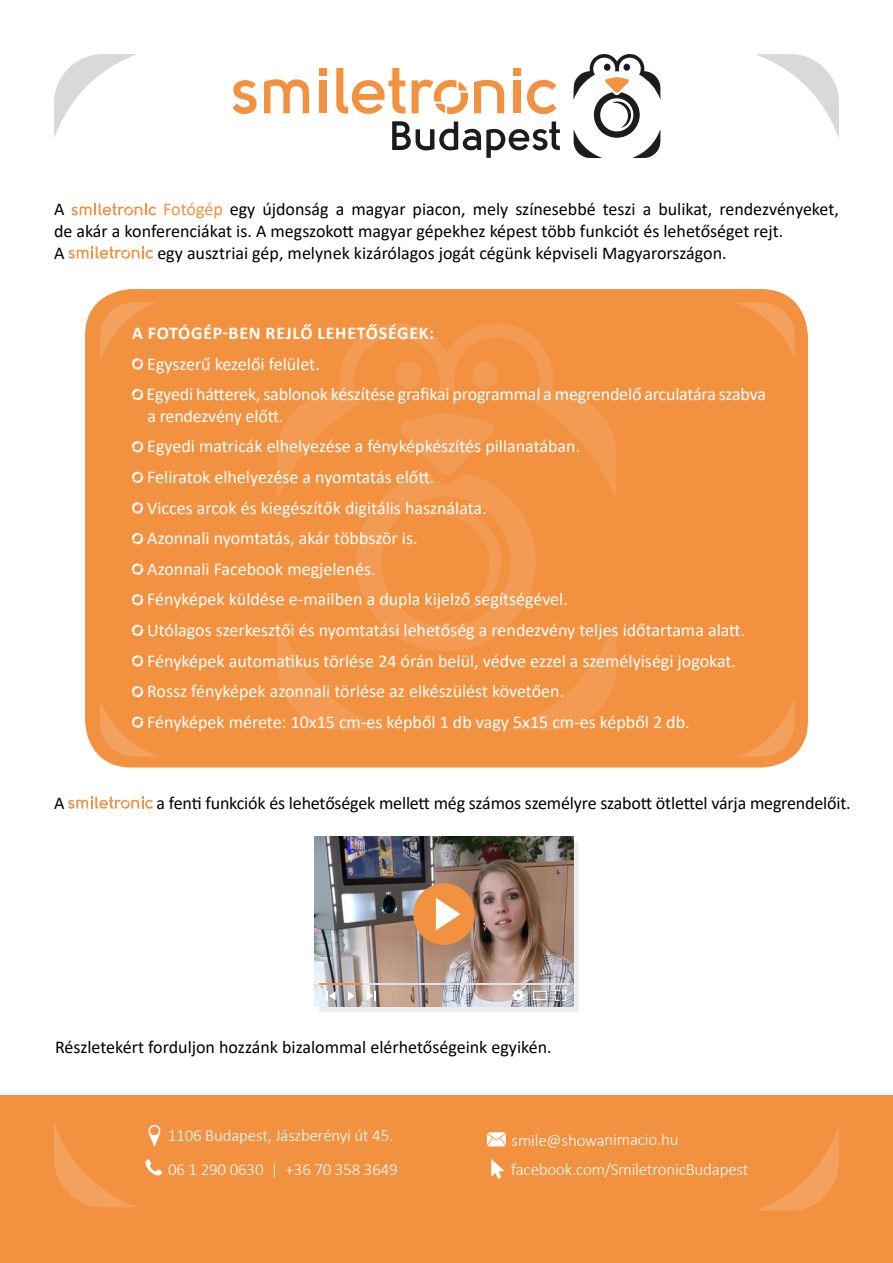
<style>
.page{position:relative;width:893px;height:1263px;background:#fff}
.page>*{position:absolute;margin:0;border:0;box-sizing:border-box;transform-origin:0 0}
.t1{font:18px/30.6px "Calibri";color:#fff}
.t2{font:18px/21.6px "Calibri";color:#000}
.t3{font:700 18px "Calibri";letter-spacing:.04em;color:#fff}
.t4{font:300 16.95px "Calibri";letter-spacing:-.01em;color:#fff}
.s1{color:#f29140}
</style>
<div class="page">
<div style="left:85px;top:289px;width:723px;height:478px;background:#f29140;border-radius:47px"></div>
<svg style="left:573px;top:54px;width:87px;height:104px"></svg>
<svg style="left:392px;top:121px;width:168px;height:37px"></svg>
<svg style="left:233px;top:80px;width:24px;height:34px"></svg>
<svg style="left:264px;top:79px;width:45px;height:34px"></svg>
<div style="left:319px;top:68px;width:7px;height:8px;background:#f29140"></div>
<div style="left:319px;top:80px;width:7px;height:33px;background:#f29140"></div>
<svg style="left:336px;top:68px;width:69px;height:46px"></svg>
<svg style="left:412px;top:80px;width:56px;height:34px"></svg>
<svg style="left:474px;top:80px;width:30px;height:33px"></svg>
<div style="left:514px;top:68px;width:7px;height:8px;background:#f29140"></div>
<div style="left:514px;top:80px;width:7px;height:33px;background:#f29140"></div>
<svg style="left:527px;top:80px;width:30px;height:34px"></svg>
<svg style="left:71px;top:203px;width:85px;height:12px"></svg>
<svg style="left:68px;top:247px;width:85px;height:12px"></svg>
<div style="left:0;top:1095px;width:893px;height:168px;background:#f29140"></div>
<svg style="left:148px;top:1125px;width:12px;height:22px"></svg>
<svg style="left:487px;top:1132px;width:19px;height:15px"></svg>
<svg style="left:145px;top:1159px;width:17px;height:17px"></svg>
<svg style="left:491px;top:1159px;width:13px;height:20px"></svg>
<svg style="left:54px;top:1124px;width:82px;height:84px"></svg>
<svg style="left:756px;top:54px;width:83px;height:84px"></svg>
<svg style="left:736px;top:302px;width:59px;height:56px"></svg>
<svg style="left:739px;top:698px;width:56px;height:59px"></svg>
<svg style="left:756px;top:1127px;width:83px;height:84px"></svg>
<svg style="left:54px;top:54px;width:83px;height:84px"></svg>
<svg style="left:68px;top:797px;width:85px;height:12px"></svg>
<svg style="left:293px;top:323px;width:307px;height:90px"></svg>
<div style="left:472px;top:361px;width:26px;height:28px;background:#f39b52;border-radius:50%"></div>
<div style="left:395px;top:361px;width:26px;height:28px;background:#f39b52;border-radius:50%"></div>
<svg style="left:277px;top:413px;width:340px;height:317px"></svg>
<svg style="left:100px;top:302px;width:56px;height:68px"></svg>
<svg style="left:132px;top:389px;width:11px;height:11px"></svg>
<svg style="left:132px;top:441px;width:11px;height:11px"></svg>
<svg style="left:132px;top:472px;width:11px;height:11px"></svg>
<svg style="left:132px;top:502px;width:11px;height:12px"></svg>
<svg style="left:132px;top:533px;width:11px;height:11px"></svg>
<svg style="left:132px;top:563px;width:11px;height:12px"></svg>
<svg style="left:132px;top:594px;width:11px;height:11px"></svg>
<svg style="left:132px;top:625px;width:11px;height:11px"></svg>
<svg style="left:132px;top:655px;width:11px;height:12px"></svg>
<svg style="left:100px;top:686px;width:58px;height:71px"></svg>
<img style="left:314px;top:837px;width:260px;height:170px">
<img style="left:319px;top:842px;width:260px;height:170px">
<p class="t2" style="left:54px;top:198px;width:786px;text-indent:109px"><span class="s1">Fotógép</span> egy újdonság a magyar piacon, mely színesebbé teszi a bulikat, rendezvényeket, de akár a konferenciákat is. A megszokott magyar gépekhez képest több funkciót és lehetőséget rejt.<br>A</p>
<p class="t2" style="left:54px;top:198px;width:12px">A</p>
<p class="t2" style="left:157px;top:241px;width:571px">egy ausztriai gép, melynek kizárólagos jogát cégünk képviseli Magyarországon.</p>
<p class="t3" style="left:132px;top:320px;width:303px">A FOTÓGÉP-BEN REJLŐ LEHETŐSÉGEK:</p>
<p class="t1" style="left:146px;top:348px;width:621px">Egyszerű kezelői felület.<br>Egyedi hátterek, sablonok készítése grafikai programmal a megrendelő arculatára szabva</p>
<p class="t1" style="left:147px;top:400px;width:599px">a rendezvény előtt.<br>Egyedi matricák elhelyezése a fényképkészítés pillanatában.<br>Feliratok elhelyezése a nyomtatás előtt.<br>Vicces arcok és kiegészítők digitális használata.<br>Azonnali nyomtatás, akár többször is.<br>Azonnali Facebook megjelenés.<br>Fényképek küldése e-mailben a dupla kijelző segítségével.<br>Utólagos szerkesztői és nyomtatási lehetőség a rendezvény teljes időtartama alatt.<br>Fényképek automatikus törlése 24 órán belül, védve ezzel a személyiségi jogokat.<br>Rossz fényképek azonnali törlése az elkészülést követően.<br>Fényképek mérete: 10x15 cm-es képből 1 db vagy 5x15 cm-es képből 2 db.</p>
<p class="t2" style="left:54px;top:791px;width:12px">A</p>
<p class="t2" style="left:157px;top:791px;width:696px">a fenti funkciók és lehetőségek mellett még számos személyre szabott ötlettel várja megrendelőit.</p>
<p class="t2" style="left:55px;top:1036px;width:498px">Részletekért forduljon hozzánk bizalommal elérhetőségeink egyikén.</p>
<p class="t4" style="left:168px;top:1125px;width:227px">1106 Budapest, Jászberényi út 45.</p>
<p class="t4" style="left:512px;top:1129px;width:169px">smile@showanimacio.hu</p>
<p class="t4" style="left:168px;top:1159px;width:231px">06 1 290 0630 | +36 70 358 3649</p>
<p class="t4" style="left:511px;top:1159px;width:239px">facebook.com/SmiletronicBudapest</p>
</div>
